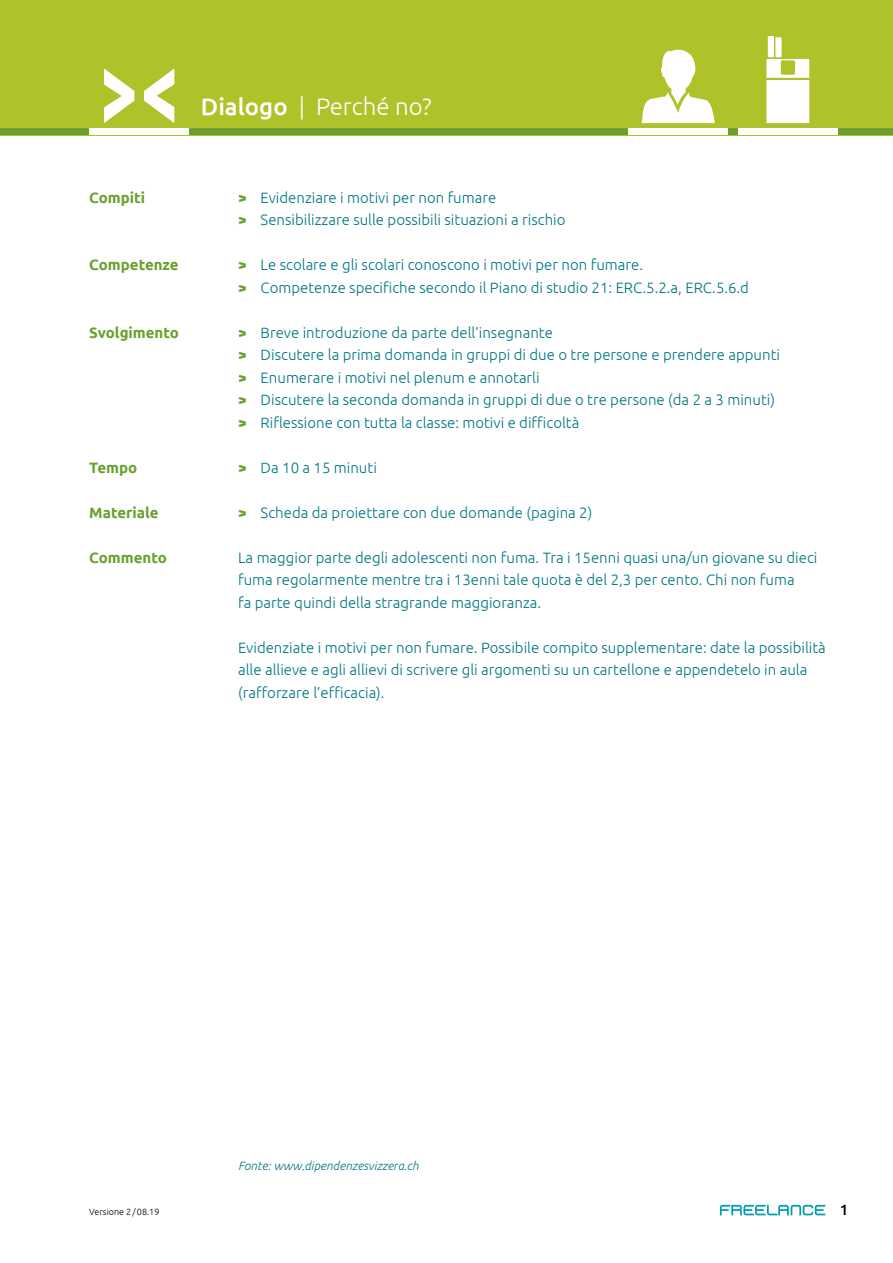
<style>
.page{position:relative;width:893px;height:1263px;background:#fff}
.page>*{position:absolute;margin:0;border:0;box-sizing:border-box;transform-origin:0 0}
.t1{font:300 24px "Ubuntu";color:#fff}
.t2{font:300 15px/22.5px "Ubuntu";color:#007683}
.t3{font:700 15px "Ubuntu";color:#6ba030}
.t4{font:500 15px "Ubuntu";color:#000}
.t5{font:italic 300 12px "Ubuntu";letter-spacing:.01em;color:#007683}
.t6{font:300 9px "Ubuntu";color:#000}
.s1{font-weight:500}
.s2{font-weight:700;color:#6ba030}
</style>
<div class="page">
<svg style="left:720px;top:1205px;width:105px;height:10px"></svg>
<div style="left:0;top:0;width:893px;height:135px;background:#afc229"></div>
<svg style="left:0;top:36px;width:893px;height:99px"></svg>
<h1 class="t1" style="left:201px;top:92px;width:232px"><span class="s1">Dialogo</span> | Perché no?</h1>
<p class="t3" style="left:89px;top:188px;width:57px">Compiti</p>
<p class="t3" style="left:89px;top:256px;width:91px">Competenze</p>
<p class="t3" style="left:89px;top:323px;width:91px">Svolgimento</p>
<p class="t3" style="left:89px;top:458px;width:49px">Tempo</p>
<p class="t3" style="left:89px;top:503px;width:71px">Materiale</p>
<p class="t3" style="left:89px;top:548px;width:79px">Commento</p>
<p class="t2" style="left:238px;top:186px;width:329px"><span class="s2">&gt;</span> Evidenziare i motivi per non fumare<br><span class="s2">&gt;</span> Sensibilizzare sulle possibili situazioni a rischio</p>
<p class="t2" style="left:238px;top:253px;width:512px"><span class="s2">&gt;</span> Le scolare e gli scolari conoscono i motivi per non fumare.<br><span class="s2">&gt;</span> Competenze specifiche secondo il Piano di studio 21: ERC.5.2.a, ERC.5.6.d</p>
<p class="t2" style="left:238px;top:321px;width:543px"><span class="s2">&gt;</span> Breve introduzione da parte dell’insegnante<br><span class="s2">&gt;</span> Discutere la prima domanda in gruppi di due o tre persone e prendere appunti <span class="s2">&gt;</span> Enumerare i motivi nel plenum e annotarli<br><span class="s2">&gt;</span> Discutere la seconda domanda in gruppi di due o tre persone (da 2 a 3 minuti) <span class="s2">&gt;</span> Riflessione con tutta la classe: motivi e difficoltà</p>
<p class="t2" style="left:238px;top:456px;width:140px"><span class="s2">&gt;</span> Da 10 a 15 minuti</p>
<p class="t2" style="left:238px;top:501px;width:356px"><span class="s2">&gt;</span> Scheda da proiettare con due domande (pagina 2)</p>
<p class="t2" style="left:238px;top:546px;width:581px">La maggior parte degli adolescenti non fuma. Tra i 15enni quasi una/un giovane su dieci fuma regolarmente mentre tra i 13enni tale quota è del 2,3 per cento. Chi non fuma<br>fa parte quindi della stragrande maggioranza.</p>
<p class="t2" style="left:238px;top:636px;width:589px">Evidenziate i motivi per non fumare. Possibile compito supplementare: date la possibilità alle allieve e agli allievi di scrivere gli argomenti su un cartellone e appendetelo in aula (rafforzare l’efficacia).</p>
<p class="t5" style="left:238px;top:1159px;width:182px">Fonte: www.dipendenzesvizzera.ch</p>
<p class="t6" style="left:89px;top:1206px;width:72px">Versione 2/08.19</p>
<p class="t4" style="left:840px;top:1200px;width:10px">1</p>
</div>
